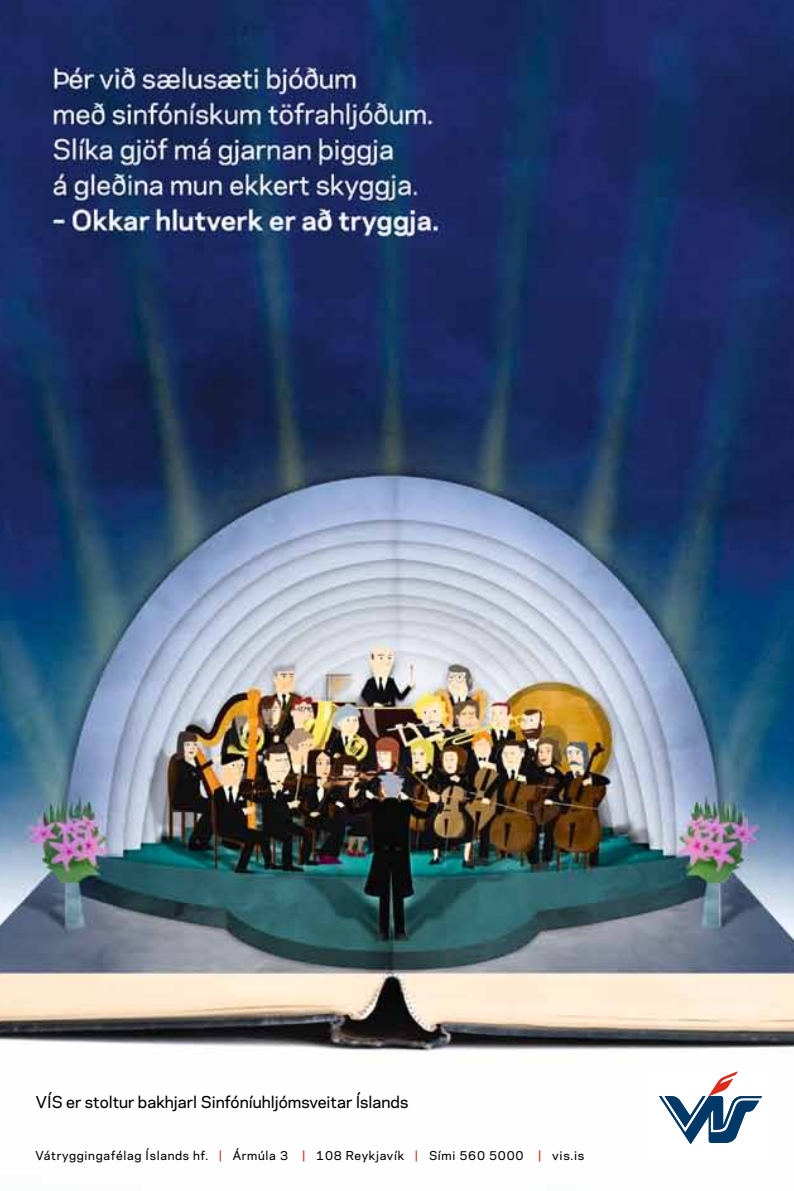
<style>
.page{position:relative;width:794px;height:1191px;background:#fff}
.page>*{position:absolute;margin:0;border:0;box-sizing:border-box;transform-origin:0 0}
.t1{font:500 15.4px "Galaxie Polaris";color:#000}
.t2{font:500 11.55px "Galaxie Polaris";letter-spacing:.06em;color:#000}
.t3{font:500 11.55px "Galaxie Polaris";letter-spacing:.06em;color:#000;scale:1.04 1}
.s1{color:#dd2a1b}
</style>
<div class="page">
<img style="left:0;top:0;width:794px;height:1053px">
<svg style="left:659px;top:1071px;width:104px;height:73px"></svg>
<h1 class="t1" style="left:36px;top:1090px;width:374px">VÍS er stoltur bakhjarl Sinfóníuhljómsveitar Íslands</h1>
<p class="t2" style="left:36px;top:1146px;width:489px">Vátryggingafélag Íslands hf. <span class="s1">|</span> Ármúla 3 <span class="s1">|</span> 108 Reykjavík <span class="s1">|</span> Sími 560 5000</p>
<p class="t3" style="left:538px;top:1146px;width:46px"><span class="s1">|</span> vis.is</p>
</div>
